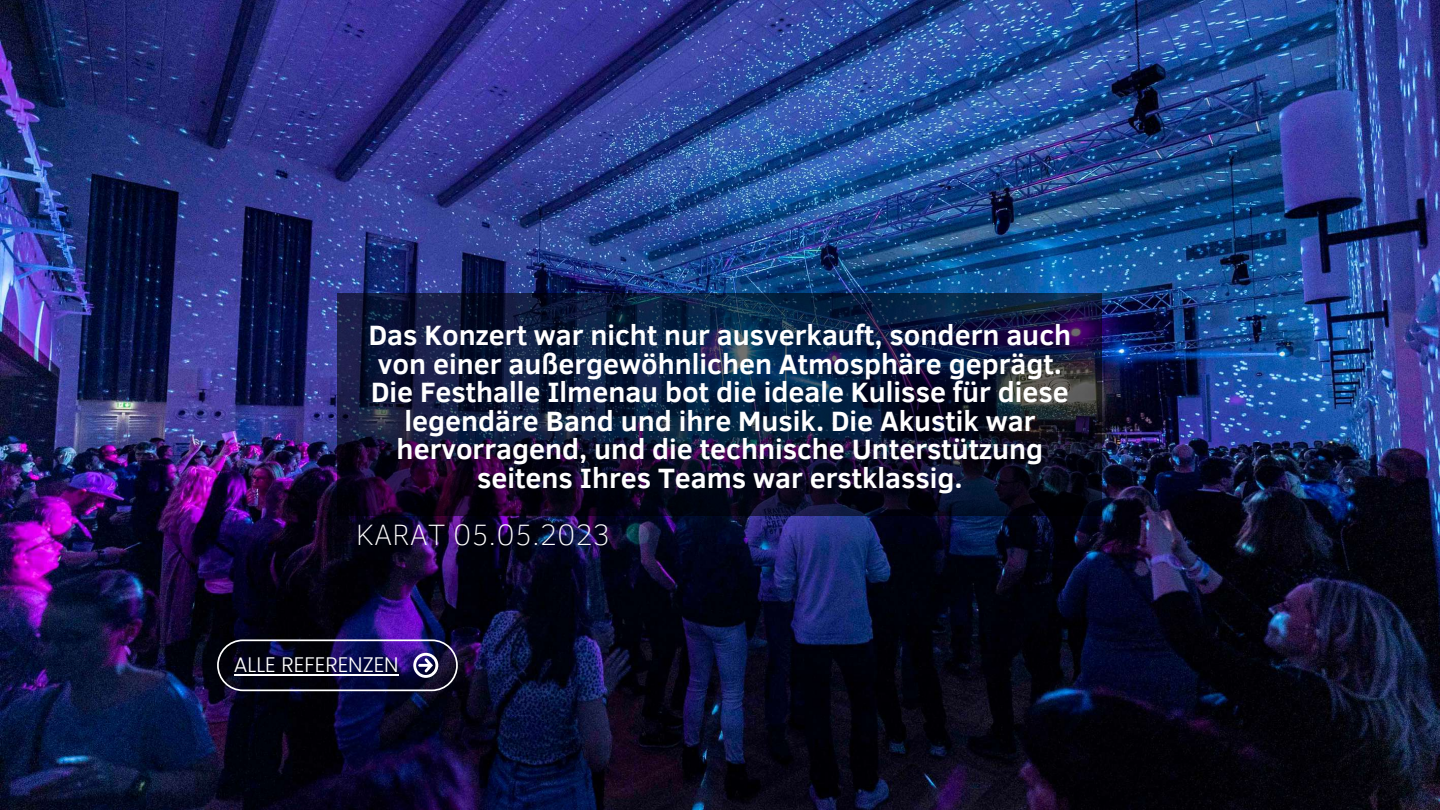
<style>
.page{position:relative;width:1440px;height:810px;background:#fff}
.page>*{position:absolute;margin:0;border:0;box-sizing:border-box;transform-origin:0 0}
.t1{font:100 30.2px "Clear Sans";color:#fff}
.t2{font:700 28.7px/28.5px "Clear Sans";color:#fff;text-align:center}
.t3{font:300 21px "Poppins";color:#fff}
</style>
<div class="page">
<img style="left:0;top:0;width:1440px;height:810px">
<svg style="left:337px;top:294px;width:765px;height:222px;background:#0f1634"></svg>
<svg style="left:217px;top:639px;width:241px;height:52px;background:#242044"></svg>
<hr style="left:234px;top:674px;width:165px;height:1px;background:#fff">
<p class="t2" style="left:369px;top:319px;width:704px">Das Konzert war nicht nur ausverkauft, sondern auch von einer außergewöhnlichen Atmosphäre geprägt.<br>Die Festhalle Ilmenau bot die ideale Kulisse für diese legendäre Band und ihre Musik. Die Akustik war hervorragend, und die technische Unterstützung seitens Ihres Teams war erstklassig.</p>
<p class="t1" style="left:356px;top:513px;width:256px">KARAT 05.05.2023</p>
<p class="t3" style="left:234px;top:650px;width:166px">ALLE REFERENZEN</p>
</div>
